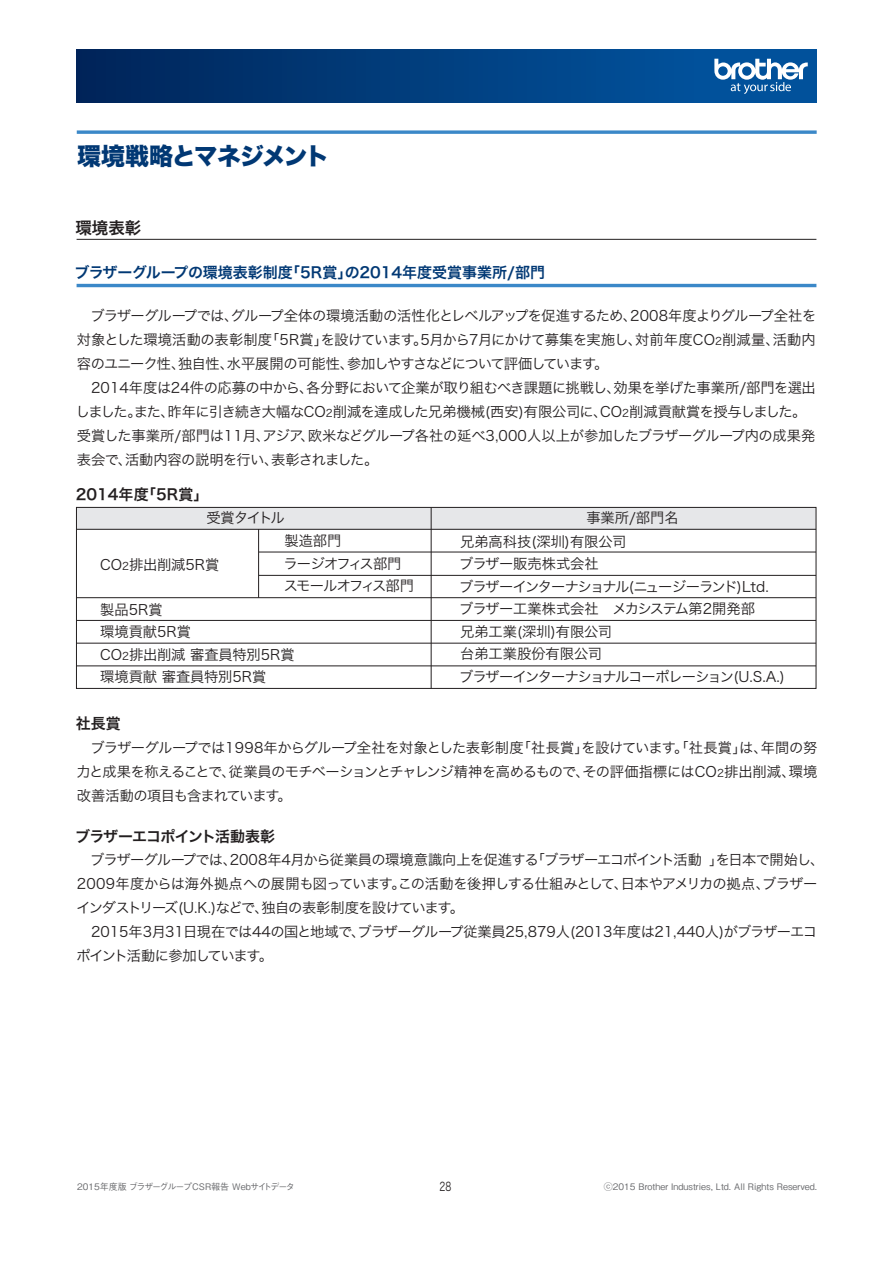
<style>
.page{position:relative;width:893px;height:1263px;background:#fff}
.page>*{position:absolute;margin:0;border:0;box-sizing:border-box;transform-origin:0 0}
.t1{font:24px "Hira Kaku Std W8";letter-spacing:-.045em;color:#013874}
.t2{font:16.5px "Hira Kaku Pro W6";color:#231f20}
.t3{font:15px "Hira Kaku Pro W6";color:#013874}
.t4{font:15px "Hira Kaku Pro W6";color:#231f20}
.t5{font:15px "Hira Kaku Pro W6";letter-spacing:-.055em;color:#231f20}
.t6{font:14.25px/24px "Hira Kaku Pro W3";letter-spacing:-.03em;color:#231f20}
.t7{font:14.25px/22.5px "Hira Kaku Pro W3";color:#231f20}
.t8{font:14.25px/22.5px "Hira Kaku Pro W3";letter-spacing:-.055em;color:#231f20}
.t9{font:12px "Hira Kaku Pro W3";color:#231f20;scale:.75 1}
.t10{font:500 9px "Gothic BBB Pro";color:#6c6d70}
.t11{font:500 9px "Gothic BBB Pro";letter-spacing:-.03em;color:#6c6d70}
.s1{font-size:10.5px}
</style>
<div class="page">
<div style="left:76px;top:507px;width:740px;height:22px;background:#e6e7e9"></div>
<div style="left:76px;top:50px;width:741px;height:52px;background:linear-gradient(to right,#00265a,#0258a4)"></div>
<svg style="left:714px;top:59px;width:94px;height:35px"></svg>
<svg style="left:77px;top:130px;width:740px;height:4px;background:#5799cf"></svg>
<hr style="left:77px;top:239px;width:739px;height:1px;background:#231f20">
<div style="left:76px;top:507px;width:740px;height:182px;border:1px solid #231f20"></div>
<hr style="left:76px;top:529px;width:740px;height:1px;background:#231f20">
<hr style="left:431px;top:507px;width:1px;height:181px;background:#231f20">
<hr style="left:258px;top:529px;width:1px;height:69px;background:#231f20">
<hr style="left:77px;top:284px;width:739px;height:3px;background:#3b88c8">
<hr style="left:259px;top:552px;width:557px;height:1px;background:#231f20">
<hr style="left:76px;top:597px;width:740px;height:1px;background:#231f20">
<hr style="left:76px;top:620px;width:740px;height:1px;background:#231f20">
<hr style="left:76px;top:643px;width:740px;height:1px;background:#231f20">
<hr style="left:76px;top:666px;width:740px;height:1px;background:#231f20">
<hr style="left:259px;top:575px;width:557px;height:1px;background:#231f20">
<p class="t1" style="left:77px;top:142px;width:254px">環境戦略とマネジメント</p>
<p class="t2" style="left:75px;top:213px;width:67px">環境表彰</p>
<p class="t3" style="left:75px;top:259px;width:472px">ブラザーグループの環境表彰制度「5R賞」の2014年度受賞事業所/部門</p>
<p class="t6" style="left:76px;top:302px;width:742px">　ブラザーグループでは、グループ全体の環境活動の活性化とレベルアップを促進するため、2008年度よりグループ全社を対象とした環境活動の表彰制度「5R賞」を設けています。5月から7月にかけて募集を実施し、対前年度CO<span class="s1">2</span>削減量、活動内容のユニーク性、独自性、水平展開の可能性、参加しやすさなどについて評価しています。<br>　2014年度は24件の応募の中から、各分野において企業が取り組むべき課題に挑戦し、効果を挙げた事業所/部門を選出しました。また、昨年に引き続き大幅なCO<span class="s1">2</span>削減を達成した兄弟機械(西安)有限公司に、CO<span class="s1">2</span>削減貢献賞を授与しました。受賞した事業所/部門は11月、アジア、欧米などグループ各社の延べ3,000人以上が参加したブラザーグループ内の成果発表会で、活動内容の説明を行い、表彰されました。</p>
<p class="t4" style="left:76px;top:481px;width:134px">2014年度「5R賞」</p>
<p class="t6" style="left:206px;top:505px;width:80px">受賞タイトル</p>
<p class="t6" style="left:586px;top:505px;width:94px">事業所/部門名</p>
<p class="t7" style="left:100px;top:553px;width:121px">CO<span class="s1">2</span>排出削減5R賞</p>
<p class="t8" style="left:284px;top:529px;width:132px">製造部門<br>ラージオフィス部門スモールオフィス部門</p>
<p class="t7" style="left:100px;top:597px;width:196px">製品5R賞<br>環境貢献5R賞<br>CO<span class="s1">2</span>排出削減 審査員特別5R賞環境貢献 審査員特別5R賞</p>
<p class="t4" style="left:76px;top:710px;width:47px">社長賞</p>
<p class="t6" style="left:459px;top:529px;width:327px;line-height:22.5px">兄弟高科技(深圳)有限公司<br>ブラザー販売株式会社<br>ブラザーインターナショナル(ニュージーランド)Ltd.ブラザー工業株式会社　メカシステム第2開発部<br>兄弟工業(深圳)有限公司<br>台弟工業股份有限公司<br>ブラザーインターナショナルコーポレーション(U.S.A.)</p>
<p class="t6" style="left:76px;top:734px;width:742px;text-align:justify">　ブラザーグループでは1998年からグループ全社を対象とした表彰制度「社長賞」を設けています。「社長賞」は、年間の努力と成果を称えることで、従業員のモチベーションとチャレンジ精神を高めるもので、その評価指標にはCO<span class="s1">2</span>排出削減、環境改善活動の項目も含まれています。</p>
<p class="t5" style="left:75px;top:823px;width:202px">ブラザーエコポイント活動表彰</p>
<p class="t6" style="left:76px;top:847px;width:750px">　ブラザーグループでは、2008年4月から従業員の環境意識向上を促進する「ブラザーエコポイント活動 」を日本で開始し、2009年度からは海外拠点への展開も図っています。この活動を後押しする仕組みとして、日本やアメリカの拠点、ブラザーインダストリーズ(U.K.)などで、独自の表彰制度を設けています。<br>　2015年3月31日現在では44の国と地域で、ブラザーグループ従業員25,879人(2013年度は21,440人)がブラザーエコポイント活動に参加しています。</p>
<p class="t9" style="left:440px;top:1175px;width:17px">28</p>
<p class="t11" style="left:77px;top:1180px;width:219px">2015年度版 ブラザーグループCSR報告 Webサイトデータ</p>
<p class="t10" style="left:604px;top:1180px;width:215px">ⓒ2015 Brother Industries, Ltd. All Rights Reserved.</p>
</div>
